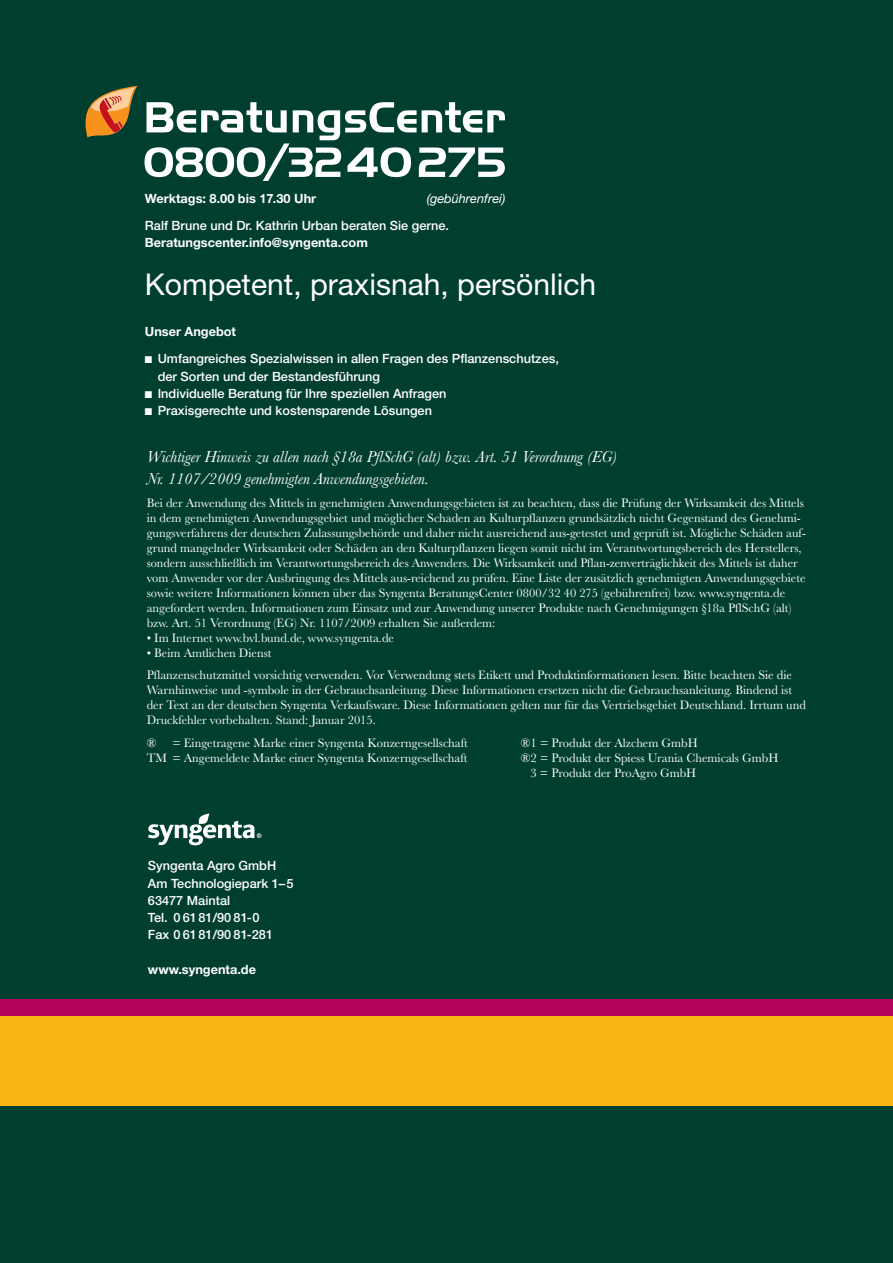
<style>
.page{position:relative;width:893px;height:1263px;background:#003f2f}
.page>*{position:absolute;margin:0;border:0;box-sizing:border-box;transform-origin:0 0}
.t1{font:30px "Helvetica Neue LT Std";color:#fff}
.t2{font:italic 16.5px/22.5px "Baskerville";color:#fff}
.t3{font:12.75px/15px "Baskerville";color:#fff}
.t4{font:500 12.75px/17.2px "Helvetica Neue LT Std";color:#fff}
.t5{font:700 12.75px "Helvetica Neue LT Std";color:#fff}
.t6{font:italic 12.75px "Helvetica Neue LT Std";color:#fff}
</style>
<div class="page">
<div style="left:0;top:999px;width:893px;height:17px;background:#b4035b"></div>
<div style="left:0;top:1016px;width:893px;height:90px;background:#fbb416"></div>
<svg style="left:148px;top:813px;width:113px;height:32px"></svg>
<svg style="left:145px;top:102px;width:360px;height:79px"></svg>
<svg style="left:86px;top:86px;width:51px;height:52px"></svg>
<p class="t5" style="left:145px;top:193px;width:173px">Werktags: 8.00 bis 17.30 Uhr</p>
<p class="t6" style="left:427px;top:193px;width:80px">(gebührenfrei)</p>
<p class="t4" style="left:145px;top:218px;width:306px">Ralf Brune und Dr. Kathrin Urban beraten Sie gerne.</p>
<p class="t5" style="left:145px;top:238px;width:224px">Beratungscenter.info@syngenta.com</p>
<h1 class="t1" style="left:145px;top:274px;width:453px">Kompetent, praxisnah, persönlich</h1>
<p class="t5" style="left:145px;top:326px;width:93px">Unser Angebot</p>
<p class="t4" style="left:158px;top:351px;width:403px;text-indent:-13px">■ Umfangreiches Spezialwissen in allen Fragen des Pflanzenschutzes, der Sorten und der Bestandesführung</p>
<p class="t4" style="left:145px;top:386px;width:303px">■ Individuelle Beratung für Ihre speziellen Anfragen</p>
<p class="t4" style="left:145px;top:403px;width:289px">■ Praxisgerechte und kostensparende Lösungen</p>
<p class="t2" style="left:147px;top:445px;width:472px">Wichtiger Hinweis zu allen nach §18a PflSchG (alt) bzw. Art. 51 Verordnung (EG)<br>Nr. 1107/2009 genehmigten Anwendungsgebieten.</p>
<p class="t3" style="left:147px;top:495px;width:661px">Bei der Anwendung des Mittels in genehmigten Anwendungsgebieten ist zu beachten, dass die Prüfung der Wirksamkeit des Mittels in dem genehmigten Anwendungsgebiet und möglicher Schaden an Kulturpflanzen grundsätzlich nicht Gegenstand des Genehmi&shy;gungsverfahrens der deutschen Zulassungsbehörde und daher nicht ausreichend aus-getestet und geprüft ist. Mögliche Schäden auf&shy;grund mangelnder Wirksamkeit oder Schäden an den Kulturpflanzen liegen somit nicht im Verantwortungsbereich des Herstellers, sondern ausschließlich im Verantwortungsbereich des Anwenders. Die Wirksamkeit und Pflan-zenverträglichkeit des Mittels ist daher vom Anwender vor der Ausbringung des Mittels aus-reichend zu prüfen. Eine Liste der zusätzlich genehmigten Anwendungsgebiete sowie weitere Informationen können über das Syngenta BeratungsCenter 0800/32 40 275 (gebührenfrei) bzw. www.syngenta.de angefordert werden. Informationen zum Einsatz und zur Anwendung unserer Produkte nach Genehmigungen §18a PflSchG (alt) bzw. Art. 51 Verordnung (EG) Nr. 1107/2009 erhalten Sie außerdem:</p>
<p class="t3" style="left:147px;top:630px;width:249px">• Im Internet www.bvl.bund.de, www.syngenta.de</p>
<p class="t3" style="left:147px;top:641px;width:647px;line-height:22.5px">• Beim Amtlichen Dienst<br>Pflanzenschutzmittel vorsichtig verwenden. Vor Verwendung stets Etikett und Produktinformationen lesen. Bitte beachten Sie die</p>
<p class="t3" style="left:147px;top:682px;width:661px">Warnhinweise und -symbole in der Gebrauchsanleitung. Diese Informationen ersetzen nicht die Gebrauchsanleitung. Bindend ist der Text an der deutschen Syngenta Verkaufsware. Diese Informationen gelten nur für das Vertriebsgebiet Deutschland. Irrtum und<br>Druckfehler vorbehalten. Stand: Januar 2015.</p>
<p class="t3" style="left:147px;top:735px;width:11px">®</p>
<p class="t3" style="left:172px;top:735px;width:297px">= Eingetragene Marke einer Syngenta Konzerngesellschaft</p>
<p class="t3" style="left:521px;top:735px;width:178px">®1 = Produkt der Alzchem GmbH</p>
<p class="t3" style="left:147px;top:750px;width:322px">TM = Angemeldete Marke einer Syngenta Konzerngesellschaft</p>
<p class="t3" style="left:530px;top:750px;width:249px;text-indent:-10px">®2 = Produkt der Spiess Urania Chemicals GmbH<br>3 = Produkt der ProAgro GmbH</p>
<p class="t4" style="left:148px;top:858px;width:147px">Syngenta Agro GmbH<br>Am Technologiepark 1–5<br>63477 Maintal<br>Tel. 0 6181/90 81-0<br>Fax 0 6181/90 81-281</p>
<p class="t5" style="left:148px;top:965px;width:110px">www.syngenta.de</p>
</div>
